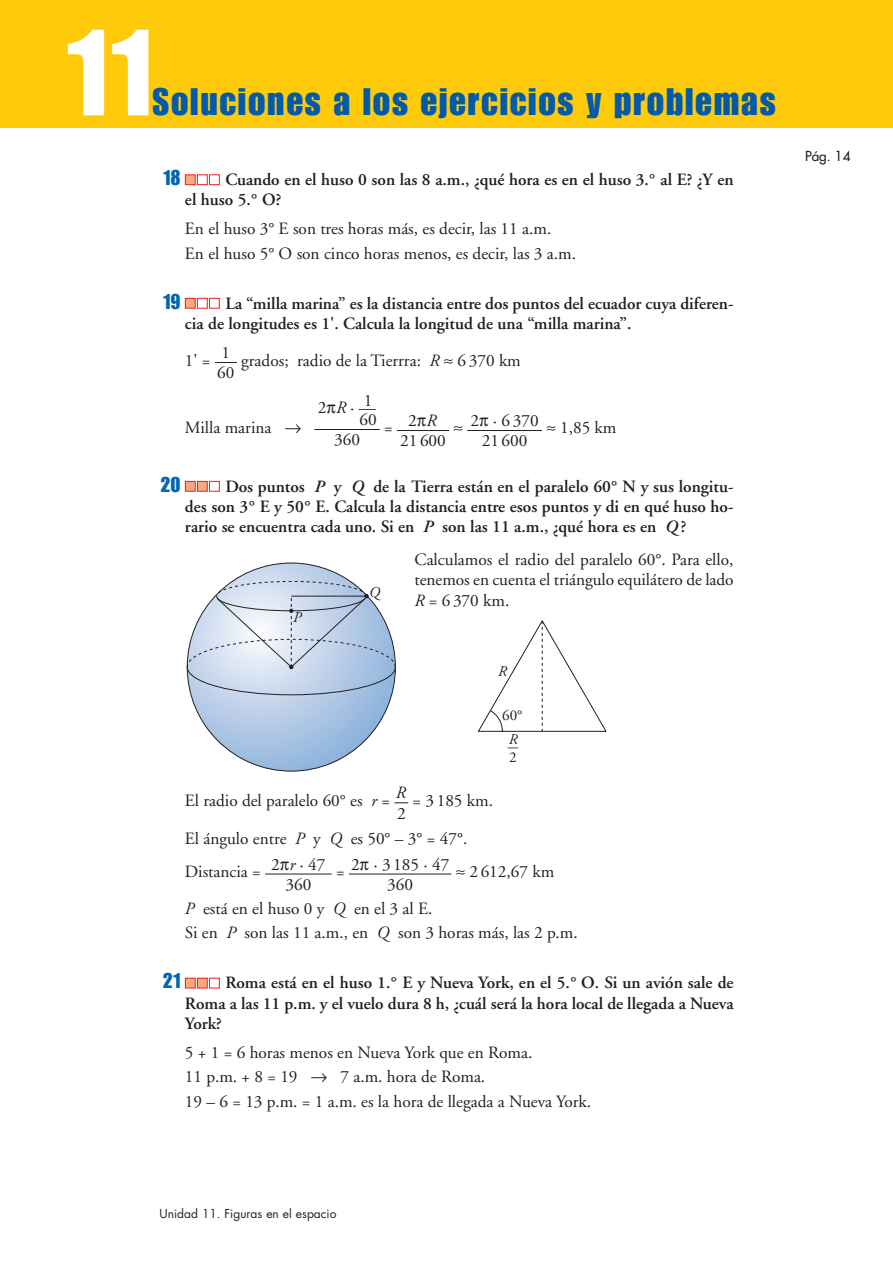
<style>
.page{position:relative;width:893px;height:1263px;background:#fff}
.page>*{position:absolute;margin:0;border:0;box-sizing:border-box;transform-origin:0 0}
.t1{font:120px "Impact";color:#fff}
.t2{font:37.5px "Impact";letter-spacing:.05em;color:#015aaa}
.t3{font:21px "Impact";color:#0166b3}
.t4{font:17.25px/20.2px "Adobe Garamond";color:#231f20}
.t5{font:600 17.25px/20.2px "Adobe Garamond";color:#231f20}
.t6{font:17.25px "Anaya Math 1";color:#231f20}
.t7{font:italic 17.25px "Adobe Garamond";color:#231f20}
.t8{font:italic 15px "Adobe Garamond";color:#231f20}
.t9{font:15px "Adobe Garamond";color:#231f20}
.t10{font:15px "Adobe Garamond";color:#231f20;scale:.7 1}
.t11{font:13.5px "Futura";color:#231f20}
.t12{font:12px "Futura";color:#231f20}
.s1{font-style:italic}
.s2{font-family:"Anaya Math 1"}
</style>
<div class="page">
<div style="left:0;top:0;width:893px;height:128px;background:#feca0a"></div>
<div style="left:209px;top:978px;width:11px;height:10px;border:1px solid #ee1d23"></div>
<div style="left:197px;top:978px;width:10px;height:10px;background:#f8a87e"></div>
<div style="left:197px;top:978px;width:11px;height:10px;border:1px solid #ee1d23"></div>
<div style="left:185px;top:978px;width:10px;height:10px;background:#f8a87e"></div>
<div style="left:185px;top:978px;width:11px;height:10px;border:1px solid #ee1d23"></div>
<hr style="left:349px;top:874px;width:102px;height:1px;background:#231f20">
<hr style="left:265px;top:874px;width:67px;height:1px;background:#231f20">
<svg style="left:394px;top:802px;width:14px;height:1px"></svg>
<svg style="left:187px;top:563px;width:209px;height:208px"></svg>
<hr style="left:291px;top:596px;width:75px;height:1px;background:#231f20">
<svg style="left:478px;top:620px;width:128px;height:112px"></svg>
<div style="left:209px;top:481px;width:11px;height:11px;border:1px solid #ee1d23"></div>
<div style="left:197px;top:481px;width:10px;height:10px;background:#f8a87e"></div>
<div style="left:197px;top:481px;width:11px;height:11px;border:1px solid #ee1d23"></div>
<div style="left:185px;top:481px;width:10px;height:10px;background:#f8a87e"></div>
<div style="left:185px;top:481px;width:11px;height:11px;border:1px solid #ee1d23"></div>
<hr style="left:467px;top:430px;width:75px;height:1px;background:#231f20">
<hr style="left:397px;top:430px;width:52px;height:1px;background:#231f20">
<hr style="left:314px;top:429px;width:66px;height:1px;background:#231f20">
<svg style="left:215px;top:362px;width:22px;height:1px"></svg>
<div style="left:209px;top:298px;width:11px;height:11px;border:1px solid #ee1d23"></div>
<div style="left:197px;top:298px;width:11px;height:11px;border:1px solid #ee1d23"></div>
<div style="left:185px;top:298px;width:10px;height:10px;background:#f8a87e"></div>
<div style="left:185px;top:298px;width:11px;height:11px;border:1px solid #ee1d23"></div>
<div style="left:209px;top:174px;width:11px;height:11px;border:1px solid #ee1d23"></div>
<div style="left:197px;top:174px;width:11px;height:11px;border:1px solid #ee1d23"></div>
<div style="left:185px;top:175px;width:10px;height:10px;background:#f8a87e"></div>
<div style="left:185px;top:174px;width:11px;height:11px;border:1px solid #ee1d23"></div>
<h1 class="t1" style="left:64px;top:30px;width:90px">11</h1>
<h2 class="t2" style="left:153px;top:89px;width:625px">Soluciones a los ejercicios y problemas</h2>
<p class="t3" style="left:163px;top:170px;width:19px">18</p>
<p class="t5" style="left:185px;top:171px;width:550px;text-indent:40px">Cuando en el huso 0 son las 8 a.m., ¿qué hora es en el huso 3.° al E? ¿Y en el huso 5.° O?</p>
<p class="t4" style="left:185px;top:218px;width:393px;line-height:24.5px">En el huso 3° E son tres horas más, es decir, las 11 a.m.<br>En el huso 5° O son cinco horas menos, es decir, las 3 a.m.</p>
<p class="t3" style="left:163px;top:294px;width:19px">19</p>
<p class="t5" style="left:185px;top:295px;width:550px;text-indent:40px">La “milla marina” es la distancia entre dos puntos del ecuador cuya diferen&shy;cia de longitudes es 1'. Calcula la longitud de una “milla marina”.</p>
<p class="t4" style="left:185px;top:352px;width:27px">1' =</p>
<p class="t4" style="left:241px;top:352px;width:281px">grados; radio de la Tierrra: <span class="s1">R</span> <span class="s2">≈</span> 6 370 km</p>
<p class="t4" style="left:217px;top:344px;width:19px">1<br>60</p>
<p class="t4" style="left:364px;top:392px;width:10px">1</p>
<p class="t4" style="left:318px;top:399px;width:60px">2<span class="s2">π</span><span class="s1">R</span> ·—</p>
<p class="t4" style="left:334px;top:411px;width:44px;text-indent:25px">60<br>360</p>
<p class="t4" style="left:470px;top:412px;width:70px;text-align:center">2<span class="s2">π</span> · 6 370<br>21 600</p>
<p class="t4" style="left:400px;top:412px;width:47px;text-align:center">2<span class="s2">π</span><span class="s1">R<br></span>21 600</p>
<p class="t4" style="left:185px;top:419px;width:118px">Milla marina <span class="s2">8</span></p>
<p class="t4" style="left:384px;top:419px;width:10px">=</p>
<p class="t6" style="left:453px;top:420px;width:11px">≈</p>
<p class="t4" style="left:546px;top:419px;width:72px"><span class="s2">≈</span> 1,85 km</p>
<p class="t3" style="left:161px;top:477px;width:22px">20</p>
<p class="t5" style="left:185px;top:478px;width:550px;text-align:justify;text-indent:40px">Dos puntos <span class="s1">P</span> y <span class="s1">Q</span> de la Tierra están en el paralelo 60° N y sus longitu&shy;des son 3° E y 50° E. Calcula la distancia entre esos puntos y di en qué huso ho&shy;rario se encuentra cada uno. Si en <span class="s1">P</span> son las 11 a.m., ¿qué hora es en <span class="s1">Q</span> ?</p>
<p class="t4" style="left:415px;top:551px;width:320px;text-align:justify">Calculamos el radio del paralelo 60°. Para ello, tenemos en cuenta el triángulo equilátero de lado <span class="s1">R</span> = 6 370 km.</p>
<p class="t8" style="left:369px;top:586px;width:12px">Q</p>
<p class="t8" style="left:293px;top:612px;width:10px">P</p>
<p class="t8" style="left:498px;top:665px;width:10px">R</p>
<p class="t9" style="left:502px;top:709px;width:22px">60°</p>
<p class="t8" style="left:509px;top:733px;width:10px">R</p>
<p class="t10" style="left:508px;top:741px;width:17px">—</p>
<p class="t9" style="left:509px;top:751px;width:9px">2</p>
<p class="t7" style="left:396px;top:786px;width:11px">R</p>
<p class="t4" style="left:397px;top:805px;width:10px">2</p>
<p class="t4" style="left:185px;top:784px;width:310px;line-height:37.2px;text-indent:228px">= 3 185 km.<br>El ángulo entre <span class="s1">P</span> y <span class="s1">Q</span> es 50° – 3° = 47°.</p>
<p class="t4" style="left:185px;top:863px;width:77px">Distancia =</p>
<p class="t4" style="left:336px;top:863px;width:10px">=</p>
<p class="t4" style="left:456px;top:863px;width:100px"><span class="s2">≈</span> 2 612,67 km</p>
<p class="t4" style="left:185px;top:898px;width:394px;line-height:24.5px"><span class="s1">P</span> está en el huso 0 y <span class="s1">Q</span> en el 3 al E.<br>Si en <span class="s1">P</span> son las 11 a.m., en <span class="s1">Q</span> son 3 horas más, las 2 p.m.</p>
<p class="t4" style="left:185px;top:792px;width:207px">El radio del paralelo 60° es <span class="s1">r</span> =</p>
<p class="t4" style="left:271px;top:856px;width:56px;text-align:center">2<span class="s2">π</span><span class="s1">r</span> · 47<br>360</p>
<p class="t4" style="left:351px;top:856px;width:100px;text-align:center">2<span class="s2">π</span> · 3 185 · 47<br>360</p>
<p class="t3" style="left:163px;top:973px;width:19px">21</p>
<p class="t5" style="left:185px;top:974px;width:550px;text-align:justify;text-indent:40px">Roma está en el huso 1.° E y Nueva York, en el 5.° O. Si un avión sale de Roma a las 11 p.m. y el vuelo dura 8 h, ¿cuál será la hora local de llegada a Nueva York?</p>
<p class="t4" style="left:185px;top:1042px;width:407px;line-height:24.5px">5 + 1 = 6 horas menos en Nueva York que en Roma.<br>11 p.m. + 8 = 19 <span class="s2">8</span> 7 a.m. hora de Roma.<br>19 – 6 = 13 p.m. = 1 a.m. es la hora de llegada a Nueva York.</p>
<p class="t11" style="left:805px;top:149px;width:47px">Pág. 14</p>
<p class="t12" style="left:159px;top:1208px;width:178px">Unidad 11. Figuras en el espacio</p>
</div>
